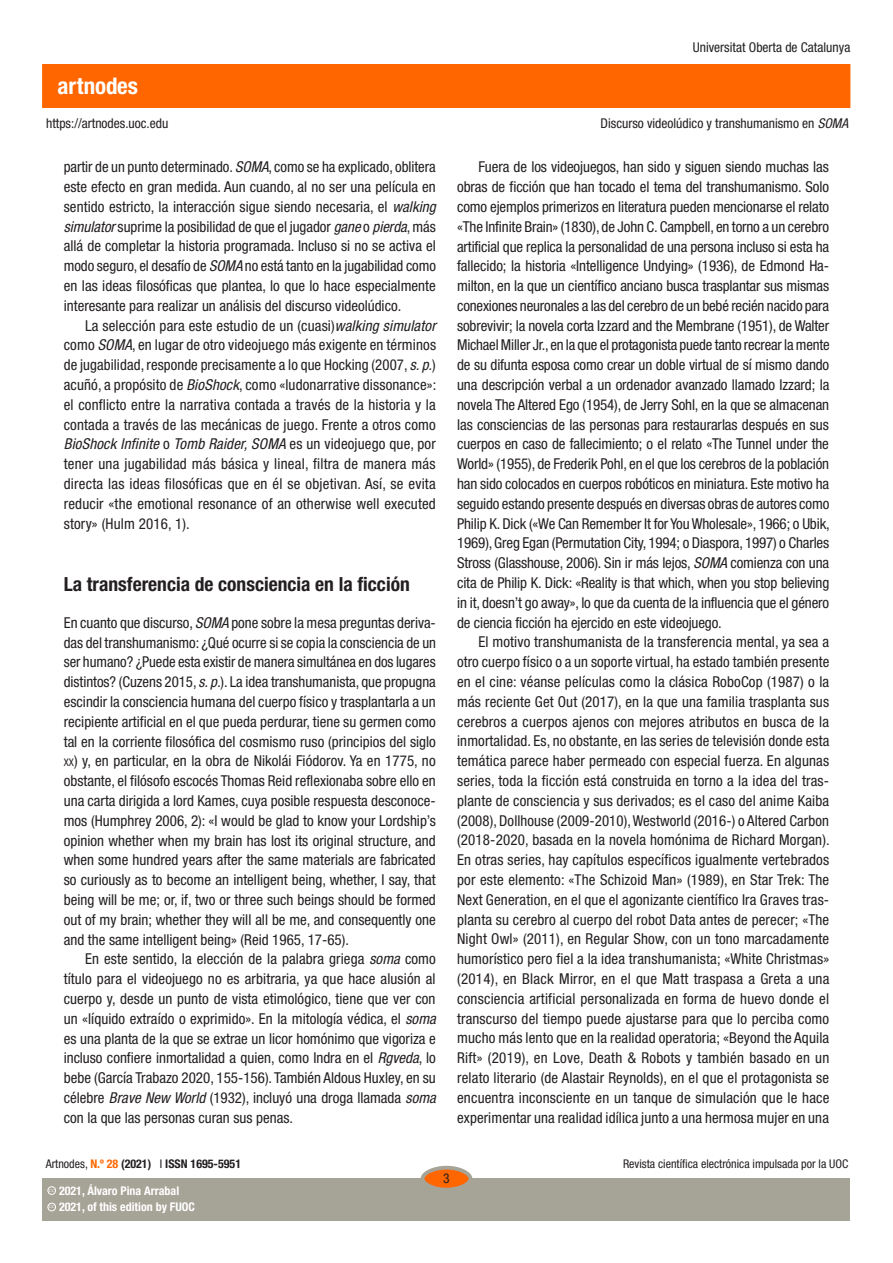
<style>
.page{position:relative;width:893px;height:1263px;background:#fff}
.page>*{position:absolute;margin:0;border:0;box-sizing:border-box;transform-origin:0 0}
.t1{font:700 condensed 22.95px "Helvetica Neue LT Std";color:#fff}
.t2{font:700 condensed 19.5px "Helvetica Neue LT Std";color:#231f20}
.text{font:condensed 15px/19.8px "Helvetica Neue LT Std";color:#231f20;text-align:justify}
.text1p{font:condensed 15px/19.8px "Helvetica Neue LT Std";color:#231f20;text-align:justify}
.titolet{font:condensed 13.5px "Helvetica Neue LT Std";color:#231f20}
.t3{font:700 condensed 12px "Helvetica Neue LT Std";color:#fff}
.t4{font:condensed 12px "Helvetica Neue LT Std";color:#231f20}
.t5{font:700 condensed 12px "Helvetica Neue LT Std";color:#231f20}
.t6{font:600 3.9px "Adobe Caslon Pro";color:#fff}
.s1{font-style:italic}
.s2{font-size:10.5px}
.s3{font-weight:400}
.s4{color:#f60}
</style>
<div class="page">
<div style="left:43px;top:65px;width:807px;height:42px;background:#f60"></div>
<div style="left:43px;top:1178px;width:807px;height:42px;background:#a6a397"></div>
<div style="left:422px;top:1168px;width:48px;height:21px;background:#f60;border-radius:50%"></div>
<div style="left:421px;top:1166px;width:51px;height:25px;border:4px solid #a6a397;border-radius:50%"></div>
<div style="left:48px;top:1203px;width:8px;height:8px;border:1px solid #fff;border-radius:50%"></div>
<div style="left:48px;top:1186px;width:8px;height:8px;border:1px solid #fff;border-radius:50%"></div>
<p class="t1" style="left:58px;top:72px;width:82px">artnodes</p>
<p class="titolet" style="left:46px;top:115px;width:124px">https://artnodes.uoc.edu</p>
<p class="text" style="left:64px;top:157px;width:374px">partir de un punto determinado. <span class="s1">SOMA</span>, como se ha explicado, oblitera este efecto en gran medida. Aun cuando, al no ser una película en sentido estricto, la interacción sigue siendo necesaria, el <span class="s1">walking simulator</span> suprime la posibilidad de que el jugador <span class="s1">gane</span> o <span class="s1">pierda</span>, más allá de completar la historia programada. Incluso si no se activa el modo seguro, el desafío de <span class="s1">SOMA</span> no está tanto en la jugabilidad como en las ideas filosóficas que plantea, lo que lo hace especialmente interesante para realizar un análisis del discurso videolúdico.</p>
<p class="text" style="left:64px;top:315px;width:374px;text-indent:21px">La selección para este estudio de un (cuasi)<span class="s1">walking simulator </span>como <span class="s1">SOMA</span>, en lugar de otro videojuego más exigente en términos de jugabilidad, responde precisamente a lo que Hocking (2007, <span class="s1">s. p.</span>) acuñó, a propósito de <span class="s1">BioShock</span>, como «ludonarrative dissonance»: el conflicto entre la narrativa contada a través de la historia y la contada a través de las mecánicas de juego. Frente a otros como <span class="s1">BioShock Infinite</span> o <span class="s1">Tomb Raider, SOMA</span> es un videojuego que, por tener una jugabilidad más básica y lineal, filtra de manera más directa las ideas filosóficas que en él se objetivan. Así, se evita reducir «the emotional resonance of an otherwise well executed story» (Hulm 2016, 1).</p>
<p class="t2" style="left:64px;top:572px;width:347px">La transferencia de consciencia en la ficción</p>
<p class="text1p" style="left:64px;top:613px;width:374px">En cuanto que discurso, <span class="s1">SOMA</span> pone sobre la mesa preguntas deriva&shy;das del transhumanismo: ¿Qué ocurre si se copia la consciencia de un ser humano? ¿Puede esta existir de manera simultánea en dos lugares distintos? (Cuzens 2015, <span class="s1">s. p.</span>). La idea transhumanista, que propugna escindir la consciencia humana del cuerpo físico y trasplantarla a un recipiente artificial en el que pueda perdurar, tiene su germen como tal en la corriente filosófica del cosmismo ruso (principios del siglo <span class="s2">xx</span>) y, en particular, en la obra de Nikolái Fiódorov. Ya en 1775, no obstante, el filósofo escocés Thomas Reid reflexionaba sobre ello en una carta dirigida a lord Kames, cuya posible respuesta desconoce&shy;mos (Humphrey 2006, 2): «I would be glad to know your Lordship’s opinion whether when my brain has lost its original structure, and when some hundred years after the same materials are fabricated so curiously as to become an intelligent being, whether, I say, that being will be me; or, if, two or three such beings should be formed out of my brain; whether they will all be me, and consequently one and the same intelligent being» (Reid 1965, 17-65).</p>
<p class="text" style="left:64px;top:949px;width:374px;text-indent:21px">En este sentido, la elección de la palabra griega <span class="s1">soma</span> como título para el videojuego no es arbitraria, ya que hace alusión al cuerpo y, desde un punto de vista etimológico, tiene que ver con un «líquido extraído o exprimido». En la mitología védica, el <span class="s1">soma </span>es una planta de la que se extrae un licor homónimo que vigoriza e incluso confiere inmortalidad a quien, como Indra en el <span class="s1">Rgveda</span>, lo bebe (García Trabazo 2020, 155-156). También Aldous Huxley, en su célebre <span class="s1">Brave New World</span> (1932), incluyó una droga llamada <span class="s1">soma </span>con la que las personas curan sus penas.</p>
<p class="t5" style="left:46px;top:1157px;width:197px"><span class="s3">Artnodes,</span> <span class="s4">N.º 28</span> (2021) <span class="s3">I</span> ISSN 1695-5951</p>
<p class="titolet" style="left:693px;top:40px;width:159px">Universitat Oberta de Catalunya</p>
<p class="titolet" style="left:601px;top:115px;width:249px">Discurso videolúdico y transhumanismo en <span class="s1">SOMA</span></p>
<p class="text" style="left:457px;top:157px;width:374px;text-indent:21px">Fuera de los videojuegos, han sido y siguen siendo muchas las obras de ficción que han tocado el tema del transhumanismo. Solo como ejemplos primerizos en literatura pueden mencionarse el relato «The Infinite Brain» (1830), de John C. Campbell, en torno a un cerebro artificial que replica la personalidad de una persona incluso si esta ha fallecido; la historia «Intelligence Undying» (1936), de Edmond Ha&shy;milton, en la que un científico anciano busca trasplantar sus mismas conexiones neuronales a las del cerebro de un bebé recién nacido para sobrevivir; la novela corta Izzard and the Membrane (1951), de Walter Michael Miller Jr., en la que el protagonista puede tanto recrear la mente de su difunta esposa como crear un doble virtual de sí mismo dando una descripción verbal a un ordenador avanzado llamado Izzard; la novela The Altered Ego (1954), de Jerry Sohl, en la que se almacenan las consciencias de las personas para restaurarlas después en sus cuerpos en caso de fallecimiento; o el relato «The Tunnel under the World» (1955), de Frederik Pohl, en el que los cerebros de la población han sido colocados en cuerpos robóticos en miniatura. Este motivo ha seguido estando presente después en diversas obras de autores como Philip K. Dick («We Can Remember It for You Wholesale», 1966; o Ubik, 1969), Greg Egan (Permutation City, 1994; o Diaspora, 1997) o Charles Stross (Glasshouse, 2006). Sin ir más lejos, <span class="s1">SOMA</span> comienza con una cita de Philip K. Dick: «Reality is that which, when you stop believing in it, doesn’t go away», lo que da cuenta de la influencia que el género de ciencia ficción ha ejercido en este videojuego.</p>
<p class="text" style="left:457px;top:632px;width:374px;text-indent:21px">El motivo transhumanista de la transferencia mental, ya sea a otro cuerpo físico o a un soporte virtual, ha estado también presente en el cine: véanse películas como la clásica RoboCop (1987) o la más reciente Get Out (2017), en la que una familia trasplanta sus cerebros a cuerpos ajenos con mejores atributos en busca de la inmortalidad. Es, no obstante, en las series de televisión donde esta temática parece haber permeado con especial fuerza. En algunas series, toda la ficción está construida en torno a la idea del tras&shy;plante de consciencia y sus derivados; es el caso del anime Kaiba (2008), Dollhouse (2009-2010), Westworld (2016-) o Altered Carbon (2018-2020, basada en la novela homónima de Richard Morgan).<br>En otras series, hay capítulos específicos igualmente vertebrados por este elemento: «The Schizoid Man» (1989), en Star Trek: The Next Generation, en el que el agonizante científico Ira Graves tras&shy;planta su cerebro al cuerpo del robot Data antes de perecer; «The Night Owl» (2011), en Regular Show, con un tono marcadamente humorístico pero fiel a la idea transhumanista; «White Christmas» (2014), en Black Mirror, en el que Matt traspasa a Greta a una consciencia artificial personalizada en forma de huevo donde el transcurso del tiempo puede ajustarse para que lo perciba como mucho más lento que en la realidad operatoria; «Beyond the Aquila Rift» (2019), en Love, Death &amp; Robots y también basado en un relato literario (de Alastair Reynolds), en el que el protagonista se encuentra inconsciente en un tanque de simulación que le hace experimentar una realidad idílica junto a una hermosa mujer en una</p>
<p class="t4" style="left:623px;top:1157px;width:227px">Revista científica electrónica impulsada por la UOC</p>
<p class="t3" style="left:59px;top:1183px;width:122px">2021, Álvaro Pina Arrabal</p>
<p class="t6" style="left:49px;top:1188px;width:7px">CC</p>
<p class="t6" style="left:49px;top:1205px;width:7px">CC</p>
<p class="t3" style="left:59px;top:1200px;width:138px">2021, of this edition by FUOC</p>
<p class="titolet" style="left:443px;top:1171px;width:8px">3</p>
</div>
